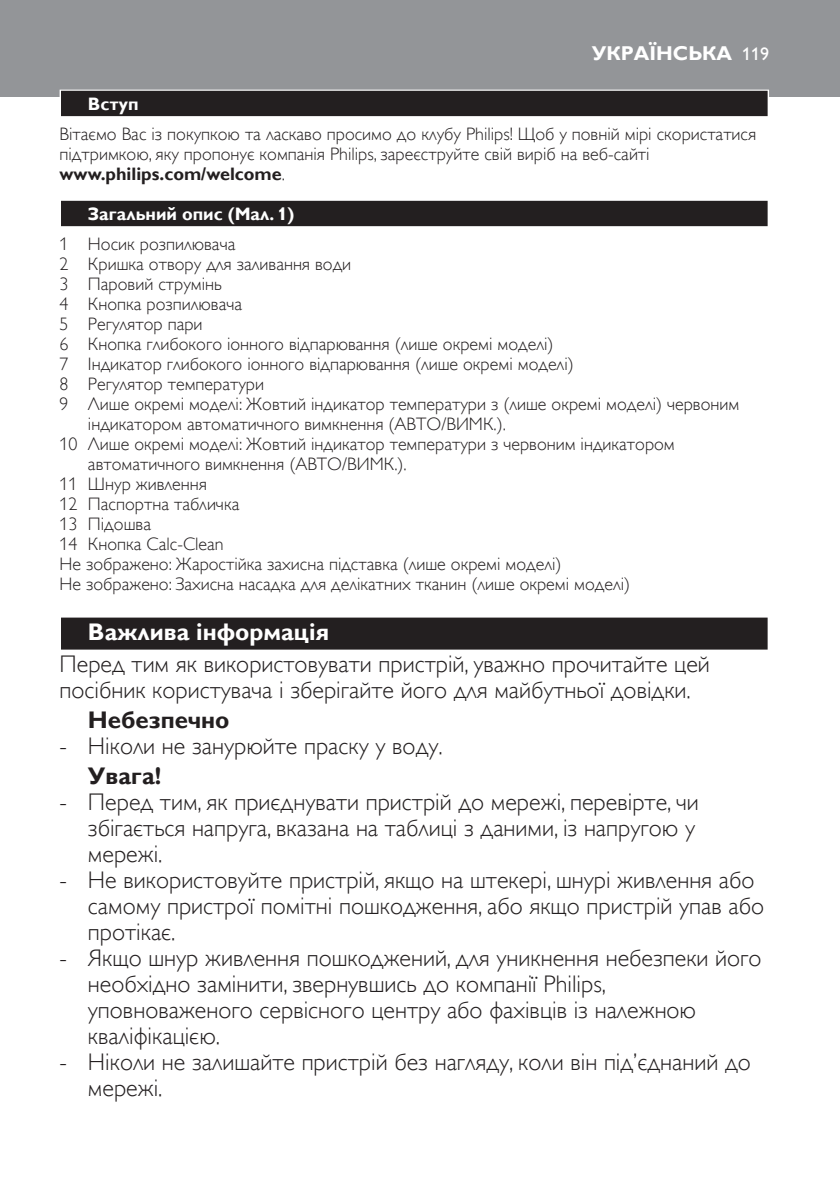
<style>
.page{position:relative;width:840px;height:1191px;background:#fff}
.page>*{position:absolute;margin:0;border:0;box-sizing:border-box;transform-origin:0 0}
.t1{font:24px/26px "Gill Sans Alt One WGL Light";color:#231f20}
.t2{font:700 24px "Gill Sans Alt One WGL";color:#fff}
.t3{font:700 24px "Gill Sans Alt One WGL";color:#231f20}
.t4{font:700 20px "Gill Sans Alt One WGL";color:#fff}
.t5{font:18px/20px "Gill Sans Alt One WGL Light";color:#231f20}
.t6{font:700 18px "Gill Sans Alt One WGL";color:#fff}
.t7{font:700 18px "Gill Sans Alt One WGL";color:#231f20}
.t8{font:18px "Gill Sans Alt One WGL";color:#fff}
.s1{font-family:"Gill Sans Alt One WGL Light";font-weight:400}
</style>
<div class="page">
<div style="left:0;top:0;width:839px;height:96px;background:#939598"></div>
<div style="left:60px;top:90px;width:708px;height:28px;background:#e4e3e3"></div>
<div style="left:61px;top:91px;width:706px;height:25px;background:#231f20"></div>
<div style="left:60px;top:200px;width:708px;height:28px;background:#d9d9d9"></div>
<div style="left:61px;top:201px;width:706px;height:25px;background:#231f20"></div>
<div style="left:60px;top:616px;width:708px;height:35px;background:#797677"></div>
<div style="left:61px;top:617px;width:706px;height:32px;background:#231f20"></div>
<p class="t4" style="left:591px;top:40px;width:142px">Українська</p>
<p class="t8" style="left:741px;top:42px;width:28px">119</p>
<p class="t6" style="left:88px;top:92px;width:52px">Вступ</p>
<p class="t5" style="left:60px;top:124px;width:697px">Вітаємо Вас із покупкою та ласкаво просимо до клубу Philips! Щоб у повній мірі скористатися підтримкою, яку пропонує компанія Philips, зареєструйте свій виріб на веб-сайті</p>
<p class="t7" style="left:60px;top:162px;width:227px">www.philips.com/welcome<span class="s1">.</span></p>
<p class="t6" style="left:88px;top:202px;width:208px">Загальний опис (Мал. 1)</p>
<p class="t5" style="left:60px;top:234px;width:177px">1 Носик розпилювача</p>
<p class="t5" style="left:60px;top:254px;width:293px">2 Кришка отвору для заливання води</p>
<p class="t5" style="left:60px;top:274px;width:163px">3 Паровий струмінь</p>
<p class="t5" style="left:60px;top:294px;width:184px">4 Кнопка розпилювача</p>
<p class="t5" style="left:60px;top:314px;width:144px">5 Регулятор пари</p>
<p class="t5" style="left:60px;top:334px;width:495px">6 Кнопка глибокого іонного відпарювання (лише окремі моделі)</p>
<p class="t5" style="left:60px;top:354px;width:515px">7 Індикатор глибокого іонного відпарювання (лише окремі моделі)</p>
<p class="t5" style="left:60px;top:374px;width:206px">8 Регулятор температури</p>
<p class="t5" style="left:60px;top:394px;width:681px">9 Лише окремі моделі: Жовтий індикатор температури з (лише окремі моделі) червоним</p>
<p class="t5" style="left:88px;top:414px;width:419px">індикатором автоматичного вимкнення (АВТО/ВИМК.).</p>
<p class="t5" style="left:60px;top:434px;width:616px">10 Лише окремі моделі: Жовтий індикатор температури з червоним індикатором</p>
<p class="t5" style="left:88px;top:454px;width:320px">автоматичного вимкнення (АВТО/ВИМК.).</p>
<p class="t5" style="left:60px;top:474px;width:149px">11 Шнур живлення</p>
<p class="t5" style="left:60px;top:494px;width:181px">12 Паспортна табличка</p>
<p class="t5" style="left:60px;top:514px;width:93px">13 Підошва</p>
<p class="t5" style="left:60px;top:534px;width:166px">14 Кнопка Calc-Clean</p>
<p class="t5" style="left:60px;top:554px;width:503px">Не зображено: Жаростійка захисна підставка (лише окремі моделі)</p>
<p class="t5" style="left:60px;top:574px;width:571px">Не зображено: Захисна насадка для делікатних тканин (лише окремі моделі)</p>
<h1 class="t2" style="left:88px;top:616px;width:242px">Важлива інформація</h1>
<h1 class="t1" style="left:60px;top:651px;width:651px">Перед тим як використовувати пристрій, уважно прочитайте цей посібник користувача і зберігайте його для майбутньої довідки.</h1>
<h1 class="t3" style="left:88px;top:703px;width:143px">Небезпечно</h1>
<h1 class="t1" style="left:60px;top:733px;width:384px">- Ніколи не занурюйте праску у воду.</h1>
<h1 class="t3" style="left:88px;top:759px;width:75px">Увага!</h1>
<h1 class="t1" style="left:88px;top:789px;width:612px;text-indent:-28px">- Перед тим, як приєднувати пристрій до мережі, перевірте, чи збігається напруга, вказана на таблиці з даними, із напругою у мережі.</h1>
<h1 class="t1" style="left:88px;top:867px;width:677px;text-indent:-28px">- Не використовуйте пристрій, якщо на штекері, шнурі живлення або самому пристрої помітні пошкодження, або якщо пристрій упав або протікає.</h1>
<h1 class="t1" style="left:88px;top:945px;width:674px;text-indent:-28px">- Якщо шнур живлення пошкоджений, для уникнення небезпеки його необхідно замінити, звернувшись до компанії Philips, уповноваженого сервісного центру або фахівців із належною кваліфікацією.</h1>
<h1 class="t1" style="left:88px;top:1049px;width:664px;text-indent:-28px">- Ніколи не залишайте пристрій без нагляду, коли він під’єднаний до мережі.</h1>
</div>
